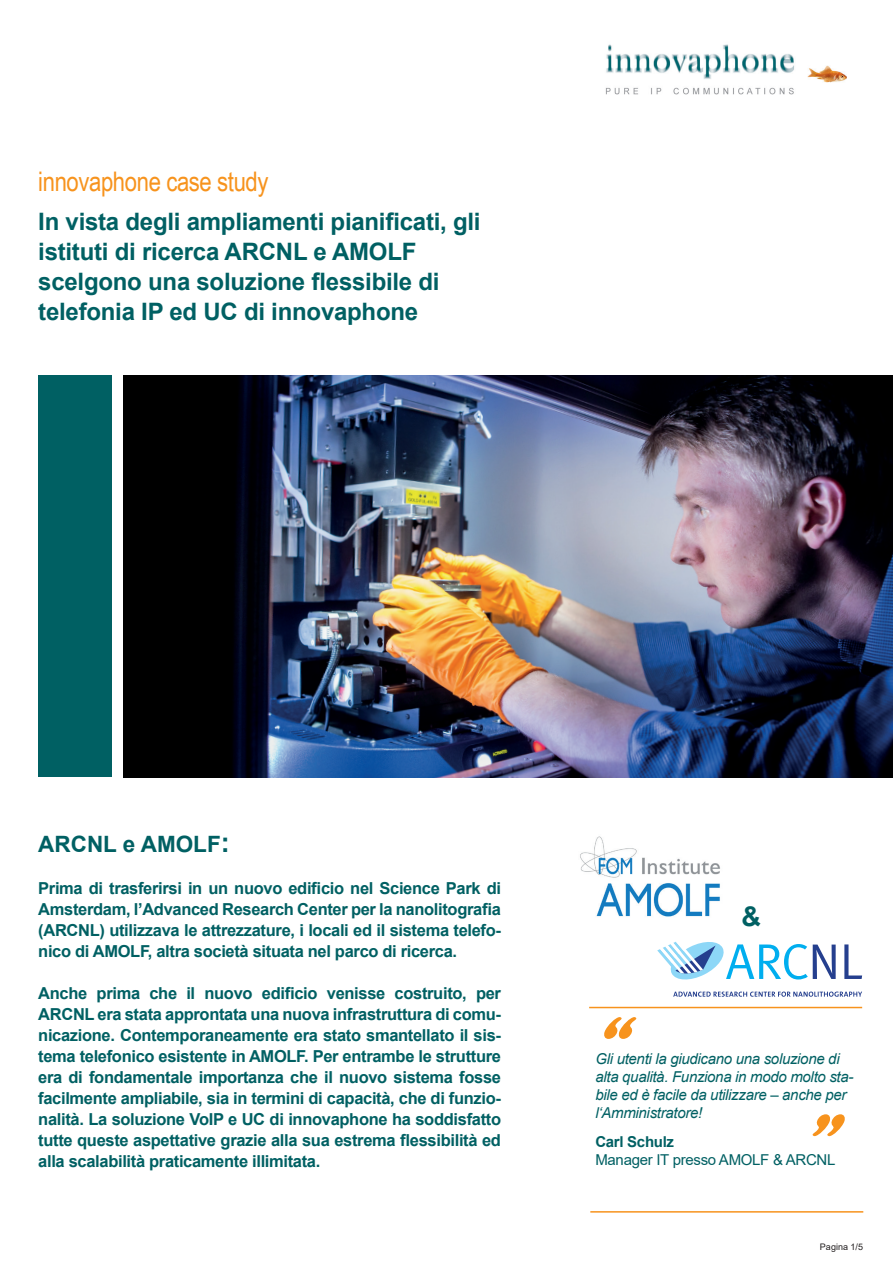
<style>
.page{position:relative;width:893px;height:1263px;background:#fff}
.page>*{position:absolute;margin:0;border:0;box-sizing:border-box;transform-origin:0 0}
.t1{font:italic 54px "Cooper Black Std";color:#f7931d}
.t2{font:27px "Arial Narrow";letter-spacing:-.015em;color:#f7931d}
.t3{font:700 27px "Arial";color:#006063}
.t4{font:700 24px/30px "Arial";letter-spacing:-.01em;color:#006063}
.t5{font:700 22.5px "Arial";color:#006063}
.t6{font:700 16.5px/21px "Arial";letter-spacing:-.02em;color:#006063;text-align:justify}
.t7{font:italic 15px/18px "Arial";letter-spacing:-.02em;color:#006063}
.t8{font:15px "Arial";letter-spacing:-.02em;color:#006063}
.t9{font:700 15px "Arial";letter-spacing:-.02em;color:#006063}
.t10{font:9px "Arial";color:#231f20}
.s1{font-size:27px}
</style>
<div class="page">
<div style="left:38px;top:375px;width:74px;height:402px;background:#006063"></div>
<img style="left:124px;top:375px;width:769px;height:402px">
<hr style="left:589px;top:1007px;width:273px;height:1px;background:#f7931d">
<img style="left:580px;top:836px;width:140px;height:81px">
<hr style="left:590px;top:1211px;width:273px;height:1px;background:#f7931d">
<img style="left:605px;top:44px;width:241px;height:51px">
<svg style="left:657px;top:941px;width:205px;height:39px"></svg>
<svg style="left:673px;top:991px;width:189px;height:6px"></svg>
<h2 class="t2" style="left:38px;top:162px;width:232px">innovaphone case study</h2>
<h3 class="t4" style="left:38px;top:207px;width:444px">In vista degli ampliamenti pianificati, gli istituti di ricerca ARCNL e AMOLF scelgono una soluzione flessibile di telefonia IP ed UC di innovaphone</h3>
<h3 class="t5" style="left:38px;top:828px;width:193px">ARCNL e AMOLF<span class="s1">:</span></h3>
<p class="t6" style="left:38px;top:878px;width:464px">Prima di trasferirsi in un nuovo edificio nel Science Park di Amsterdam, l’Advanced Research Center per la nanolitografia (ARCNL) utilizzava le attrezzature, i locali ed il sistema telefo&shy;nico di AMOLF, altra società situata nel parco di ricerca.</p>
<p class="t6" style="left:38px;top:983px;width:464px">Anche prima che il nuovo edificio venisse costruito, per ARCNL era stata approntata una nuova infrastruttura di comu&shy;nicazione. Contemporaneamente era stato smantellato il sis&shy;tema telefonico esistente in AMOLF. Per entrambe le strutture era di fondamentale importanza che il nuovo sistema fosse facilmente ampliabile, sia in termini di capacità, che di funzio&shy;nalità. La soluzione VoIP e UC di innovaphone ha soddisfatto tutte queste aspettative grazie alla sua estrema flessibilità ed alla scalabilità praticamente illimitata.</p>
<h1 class="t1" style="left:594px;top:1004px;width:57px">“</h1>
<h2 class="t3" style="left:741px;top:897px;width:21px">&amp;</h2>
<p class="t7" style="left:595px;top:1050px;width:260px">Gli utenti la giudicano una soluzione di alta qualità. Funziona in modo molto sta&shy;bile ed è facile da utilizzare – anche per l‘Amministratore!</p>
<h1 class="t1" style="left:813px;top:1075px;width:57px">„</h1>
<p class="t9" style="left:595px;top:1131px;width:80px">Carl Schulz</p>
<p class="t8" style="left:595px;top:1150px;width:241px">Manager IT presso AMOLF &amp; ARCNL</p>
<p class="t10" style="left:820px;top:1241px;width:45px">Pagina 1/5</p>
</div>
